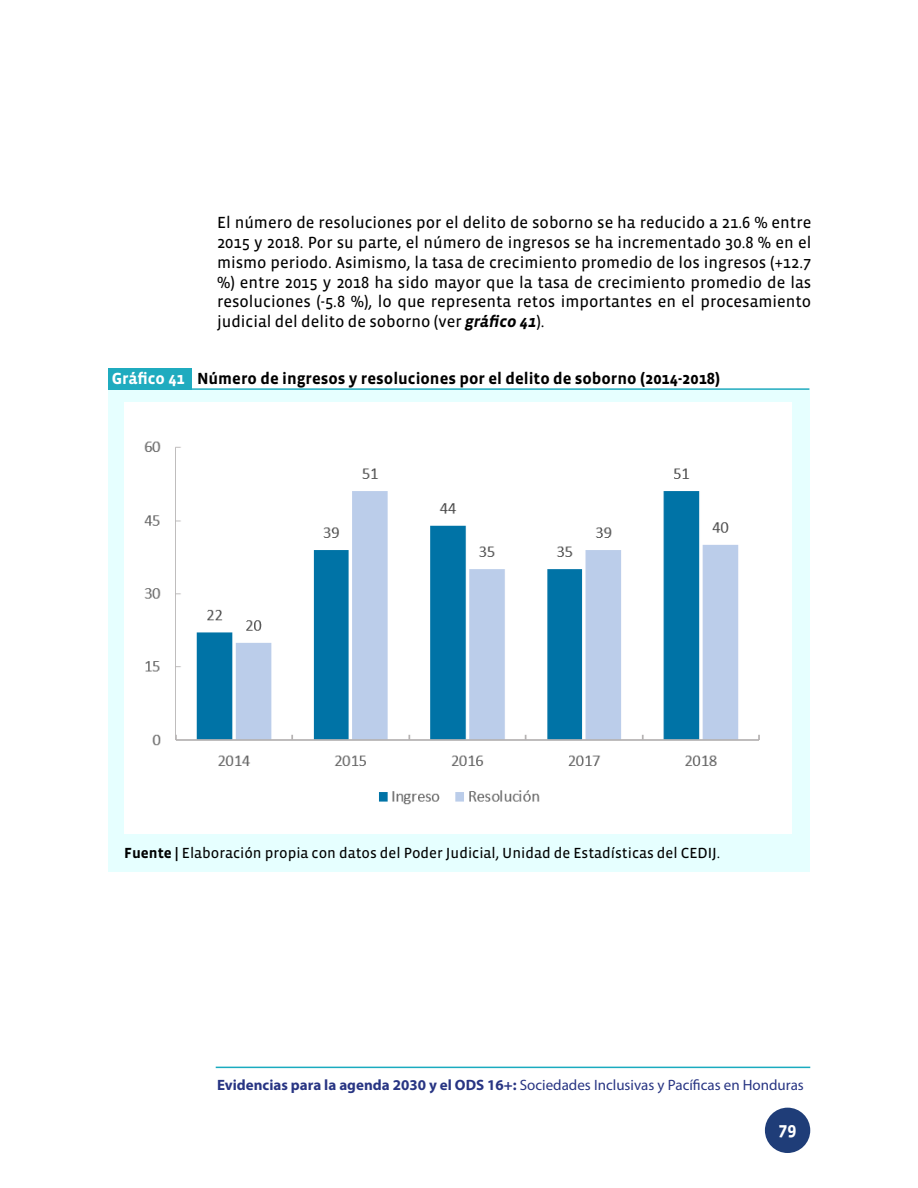
<style>
.page{position:relative;width:918px;height:1188px;background:#fff}
.page>*{position:absolute;margin:0;border:0;box-sizing:border-box;transform-origin:0 0}
.t1{font:700 18px "Vista Sans";color:#fff}
.t2{font:16.5px/19.8px "Vista Sans Reg";color:#000;text-align:justify}
.t3{font:700 16.5px "Vista Sans";color:#000}
.t4{font:15px "Vista Sans Reg";color:#000}
.t5{font:15px "Myriad Pro";color:#283583}
.s1{font-family:"Vista Sans";font-weight:700;font-style:italic}
.s2{color:#fff}
.s3{font-family:"Vista Sans";font-weight:700}
.s4{font-weight:700}
</style>
<div class="page">
<hr style="left:216px;top:1067px;width:594px;height:1px;background:#1aabbf">
<div style="left:765px;top:1108px;width:45px;height:45px;background:#1f3d78;border-radius:50%"></div>
<div style="left:108px;top:390px;width:701px;height:482px;background:#e6ffff"></div>
<div style="left:108px;top:368px;width:83px;height:22px;background:#1fabbf"></div>
<hr style="left:108px;top:388px;width:701px;height:2px;background:#1fabbf">
<div style="left:124px;top:402px;width:668px;height:432px;background:#fff"></div>
<img style="left:144px;top:441px;width:616px;height:364px">
<p class="t2" style="left:217px;top:213px;width:596px">El número de resoluciones por el delito de soborno se ha reducido a 21.6 % entre 2015 y 2018. Por su parte, el número de ingresos se ha incrementado 30.8 % en el mismo periodo. Asimismo, la tasa de crecimiento promedio de los ingresos (+12.7 %) entre 2015 y 2018 ha sido mayor que la tasa de crecimiento promedio de las resoluciones (-5.8 %), lo que representa retos importantes en el procesamiento judicial del delito de soborno (ver <span class="s1">gráfico 41</span>).</p>
<p class="t3" style="left:112px;top:370px;width:610px"><span class="s2">Gráfico 41</span> Número de ingresos y resoluciones por el delito de soborno (2014-2018)</p>
<p class="t4" style="left:124px;top:845px;width:598px"><span class="s3">Fuente |</span> Elaboración propia con datos del Poder Judicial, Unidad de Estadísticas del CEDIJ.</p>
<p class="t5" style="left:217px;top:1076px;width:588px"><span class="s4">Evidencias para la agenda 2030 y el ODS 16+:</span> Sociedades Inclusivas y Pacíficas en Honduras</p>
<p class="t1" style="left:779px;top:1120px;width:19px">79</p>
</div>
